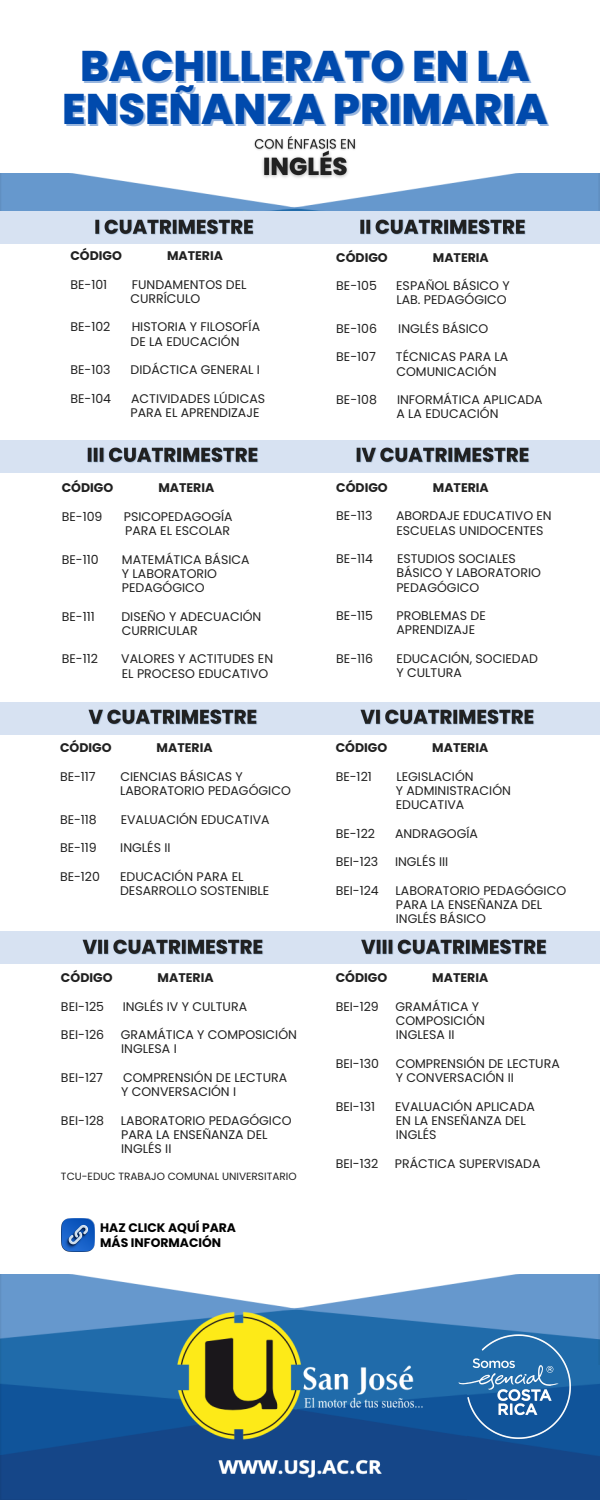
<style>
.page{position:relative;width:600px;height:1500px;background:#fff}
.page>*{position:absolute;margin:0;border:0;box-sizing:border-box;transform-origin:0 0}
.t1{font:800 42.8px/42.8px "Poppins";color:#004aad;text-align:center}
.t2{font:12.5px "Poppins";color:#212121}
.t3{font:700 12.5px "Poppins";color:#212121}
.t4{font:700 12.4px "Poppins";color:#000}
.t5{font:10.5px "Poppins";color:#212121}
</style>
<div class="page">
<div style="left:0;top:211px;width:600px;height:33px;background:#d7e2f2"></div>
<img style="left:95px;top:219px;width:159px;height:16px">
<img style="left:360px;top:219px;width:166px;height:16px">
<div style="left:0;top:440px;width:600px;height:33px;background:#d7e2f2"></div>
<img style="left:87px;top:447px;width:172px;height:16px">
<img style="left:356px;top:447px;width:174px;height:16px">
<div style="left:0;top:702px;width:600px;height:33px;background:#d7e2f2"></div>
<img style="left:88px;top:709px;width:169px;height:16px">
<img style="left:360px;top:709px;width:174px;height:16px">
<div style="left:0;top:931px;width:600px;height:33px;background:#d7e2f2"></div>
<img style="left:82px;top:939px;width:181px;height:16px">
<img style="left:361px;top:939px;width:186px;height:16px">
<img style="left:0;top:173px;width:600px;height:38px">
<img style="left:256px;top:158px;width:97px;height:34px">
<img style="left:254px;top:136px;width:102px;height:22px">
<img style="left:0;top:1274px;width:600px;height:226px">
<img style="left:467px;top:1365px;width:133px;height:135px">
<img style="left:453px;top:1326px;width:123px;height:120px">
<img style="left:62px;top:1219px;width:33px;height:33px">
<p class="t1" style="left:62px;top:45px;width:487px">BACHILLERATO EN LA<br>ENSEÑANZA PRIMARIA</p>
<p class="t3" style="left:70px;top:247px;width:53px">CÓDIGO</p>
<p class="t3" style="left:167px;top:247px;width:57px">MATERIA</p>
<p class="t2" style="left:70px;top:276px;width:38px">BE-101</p>
<p class="t2" style="left:132px;top:276px;width:116px">FUNDAMENTOS DEL</p>
<p class="t2" style="left:131px;top:290px;width:71px">CURRÍCULO</p>
<p class="t2" style="left:70px;top:318px;width:42px">BE-102</p>
<p class="t2" style="left:132px;top:318px;width:130px">HISTORIA Y FILOSOFÍA</p>
<p class="t2" style="left:131px;top:333px;width:110px">DE LA EDUCACIÓN</p>
<p class="t2" style="left:70px;top:361px;width:42px">BE-103</p>
<p class="t2" style="left:131px;top:361px;width:131px">DIDÁCTICA GENERAL I</p>
<p class="t2" style="left:70px;top:390px;width:42px">BE-104</p>
<p class="t2" style="left:131px;top:390px;width:135px">ACTIVIDADES LÚDICAS</p>
<p class="t2" style="left:131px;top:404px;width:130px">PARA EL APRENDIZAJE</p>
<p class="t3" style="left:62px;top:479px;width:53px">CÓDIGO</p>
<p class="t3" style="left:158px;top:479px;width:57px">MATERIA</p>
<p class="t2" style="left:62px;top:508px;width:42px">BE-109</p>
<p class="t2" style="left:124px;top:508px;width:110px">PSICOPEDAGOGÍA</p>
<p class="t2" style="left:125px;top:522px;width:106px">PARA EL ESCOLAR</p>
<p class="t2" style="left:62px;top:551px;width:38px">BE-110</p>
<p class="t2" style="left:122px;top:551px;width:129px">MATEMÁTICA BÁSICA</p>
<p class="t2" style="left:122px;top:565px;width:97px">Y LABORATORIO</p>
<p class="t2" style="left:122px;top:579px;width:84px">PEDAGÓGICO</p>
<p class="t2" style="left:62px;top:608px;width:35px">BE-111</p>
<p class="t2" style="left:121px;top:608px;width:141px">DISEÑO Y ADECUACIÓN</p>
<p class="t2" style="left:122px;top:622px;width:77px">CURRICULAR</p>
<p class="t2" style="left:62px;top:650px;width:38px">BE-112</p>
<p class="t2" style="left:121px;top:650px;width:153px">VALORES Y ACTITUDES EN</p>
<p class="t2" style="left:122px;top:665px;width:148px">EL PROCESO EDUCATIVO</p>
<p class="t3" style="left:60px;top:739px;width:53px">CÓDIGO</p>
<p class="t3" style="left:157px;top:739px;width:57px">MATERIA</p>
<p class="t2" style="left:60px;top:768px;width:37px">BE-117</p>
<p class="t2" style="left:120px;top:768px;width:124px">CIENCIAS BÁSICAS Y</p>
<p class="t2" style="left:120px;top:782px;width:172px">LABORATORIO PEDAGÓGICO</p>
<p class="t2" style="left:60px;top:810px;width:38px">BE-118</p>
<p class="t2" style="left:121px;top:810px;width:150px">EVALUACIÓN EDUCATIVA</p>
<p class="t2" style="left:60px;top:839px;width:38px">BE-119</p>
<p class="t2" style="left:120px;top:839px;width:52px">INGLÉS II</p>
<p class="t2" style="left:60px;top:867px;width:42px">BE-120</p>
<p class="t2" style="left:120px;top:867px;width:125px">EDUCACIÓN PARA EL</p>
<p class="t2" style="left:120px;top:882px;width:151px">DESARROLLO SOSTENIBLE</p>
<p class="t3" style="left:61px;top:969px;width:53px">CÓDIGO</p>
<p class="t3" style="left:158px;top:969px;width:57px">MATERIA</p>
<p class="t2" style="left:61px;top:998px;width:45px">BEI-125</p>
<p class="t2" style="left:123px;top:998px;width:126px">INGLÉS IV Y CULTURA</p>
<p class="t2" style="left:61px;top:1026px;width:45px">BEI-126</p>
<p class="t2" style="left:121px;top:1026px;width:178px">GRAMÁTICA Y COMPOSICIÓN</p>
<p class="t2" style="left:121px;top:1040px;width:57px">INGLESA I</p>
<p class="t2" style="left:61px;top:1069px;width:44px">BEI-127</p>
<p class="t2" style="left:123px;top:1069px;width:166px">COMPRENSIÓN DE LECTURA</p>
<p class="t2" style="left:121px;top:1083px;width:117px">Y CONVERSACIÓN I</p>
<p class="t2" style="left:61px;top:1112px;width:45px">BEI-128</p>
<p class="t2" style="left:121px;top:1112px;width:172px">LABORATORIO PEDAGÓGICO</p>
<p class="t2" style="left:121px;top:1126px;width:148px">PARA LA ENSEÑANZA DEL</p>
<p class="t2" style="left:121px;top:1140px;width:52px">INGLÉS II</p>
<p class="t5" style="left:61px;top:1169px;width:237px">TCU-EDUC TRABAJO COMUNAL UNIVERSITARIO</p>
<p class="t4" style="left:100px;top:1219px;width:137px">HAZ CLICK AQUÍ PARA</p>
<p class="t4" style="left:100px;top:1234px;width:122px">MÁS INFORMACIÓN</p>
<p class="t3" style="left:336px;top:249px;width:53px">CÓDIGO</p>
<p class="t3" style="left:433px;top:249px;width:57px">MATERIA</p>
<p class="t2" style="left:336px;top:277px;width:42px">BE-105</p>
<p class="t2" style="left:396px;top:277px;width:115px">ESPAÑOL BÁSICO Y</p>
<p class="t2" style="left:396px;top:291px;width:112px">LAB. PEDAGÓGICO</p>
<p class="t2" style="left:336px;top:320px;width:42px">BE-106</p>
<p class="t2" style="left:398px;top:320px;width:92px">INGLÉS BÁSICO</p>
<p class="t2" style="left:336px;top:348px;width:41px">BE-107</p>
<p class="t2" style="left:396px;top:348px;width:114px">TÉCNICAS PARA LA</p>
<p class="t2" style="left:396px;top:363px;width:102px">COMUNICACIÓN</p>
<p class="t2" style="left:336px;top:391px;width:42px">BE-108</p>
<p class="t2" style="left:397px;top:391px;width:147px">INFORMÁTICA APLICADA</p>
<p class="t2" style="left:396px;top:405px;width:104px">A LA EDUCACIÓN</p>
<p class="t3" style="left:336px;top:479px;width:53px">CÓDIGO</p>
<p class="t3" style="left:433px;top:479px;width:57px">MATERIA</p>
<p class="t2" style="left:336px;top:507px;width:38px">BE-113</p>
<p class="t2" style="left:396px;top:507px;width:157px">ABORDAJE EDUCATIVO EN</p>
<p class="t2" style="left:396px;top:522px;width:149px">ESCUELAS UNIDOCENTES</p>
<p class="t2" style="left:336px;top:550px;width:38px">BE-114</p>
<p class="t2" style="left:397px;top:550px;width:120px">ESTUDIOS SOCIALES</p>
<p class="t2" style="left:396px;top:564px;width:146px">BÁSICO Y LABORATORIO</p>
<p class="t2" style="left:396px;top:579px;width:84px">PEDAGÓGICO</p>
<p class="t2" style="left:336px;top:607px;width:38px">BE-115</p>
<p class="t2" style="left:397px;top:607px;width:91px">PROBLEMAS DE</p>
<p class="t2" style="left:396px;top:621px;width:80px">APRENDIZAJE</p>
<p class="t2" style="left:336px;top:650px;width:38px">BE-116</p>
<p class="t2" style="left:397px;top:650px;width:143px">EDUCACIÓN, SOCIEDAD</p>
<p class="t2" style="left:396px;top:664px;width:67px">Y CULTURA</p>
<p class="t3" style="left:336px;top:739px;width:53px">CÓDIGO</p>
<p class="t3" style="left:432px;top:739px;width:57px">MATERIA</p>
<p class="t2" style="left:336px;top:768px;width:38px">BE-121</p>
<p class="t2" style="left:396px;top:768px;width:79px">LEGISLACIÓN</p>
<p class="t2" style="left:396px;top:782px;width:117px">Y ADMINISTRACIÓN</p>
<p class="t2" style="left:396px;top:796px;width:70px">EDUCATIVA</p>
<p class="t2" style="left:336px;top:825px;width:41px">BE-122</p>
<p class="t2" style="left:395px;top:825px;width:84px">ANDRAGOGÍA</p>
<p class="t2" style="left:336px;top:853px;width:44px">BEI-123</p>
<p class="t2" style="left:395px;top:853px;width:55px">INGLÉS III</p>
<p class="t2" style="left:336px;top:882px;width:45px">BEI-124</p>
<p class="t2" style="left:396px;top:882px;width:172px">LABORATORIO PEDAGÓGICO</p>
<p class="t2" style="left:396px;top:896px;width:148px">PARA LA ENSEÑANZA DEL</p>
<p class="t2" style="left:396px;top:910px;width:92px">INGLÉS BÁSICO</p>
<p class="t3" style="left:336px;top:969px;width:53px">CÓDIGO</p>
<p class="t3" style="left:432px;top:969px;width:57px">MATERIA</p>
<p class="t2" style="left:336px;top:998px;width:45px">BEI-129</p>
<p class="t2" style="left:396px;top:998px;width:85px">GRAMÁTICA Y</p>
<p class="t2" style="left:396px;top:1012px;width:91px">COMPOSICIÓN</p>
<p class="t2" style="left:396px;top:1026px;width:60px">INGLESA II</p>
<p class="t2" style="left:336px;top:1055px;width:45px">BEI-130</p>
<p class="t2" style="left:396px;top:1055px;width:166px">COMPRENSIÓN DE LECTURA</p>
<p class="t2" style="left:396px;top:1069px;width:120px">Y CONVERSACIÓN II</p>
<p class="t2" style="left:336px;top:1098px;width:41px">BEI-131</p>
<p class="t2" style="left:395px;top:1098px;width:141px">EVALUACIÓN APLICADA</p>
<p class="t2" style="left:396px;top:1112px;width:131px">EN LA ENSEÑANZA DEL</p>
<p class="t2" style="left:396px;top:1126px;width:42px">INGLÉS</p>
<p class="t2" style="left:336px;top:1155px;width:44px">BEI-132</p>
<p class="t2" style="left:395px;top:1155px;width:147px">PRÁCTICA SUPERVISADA</p>
</div>
